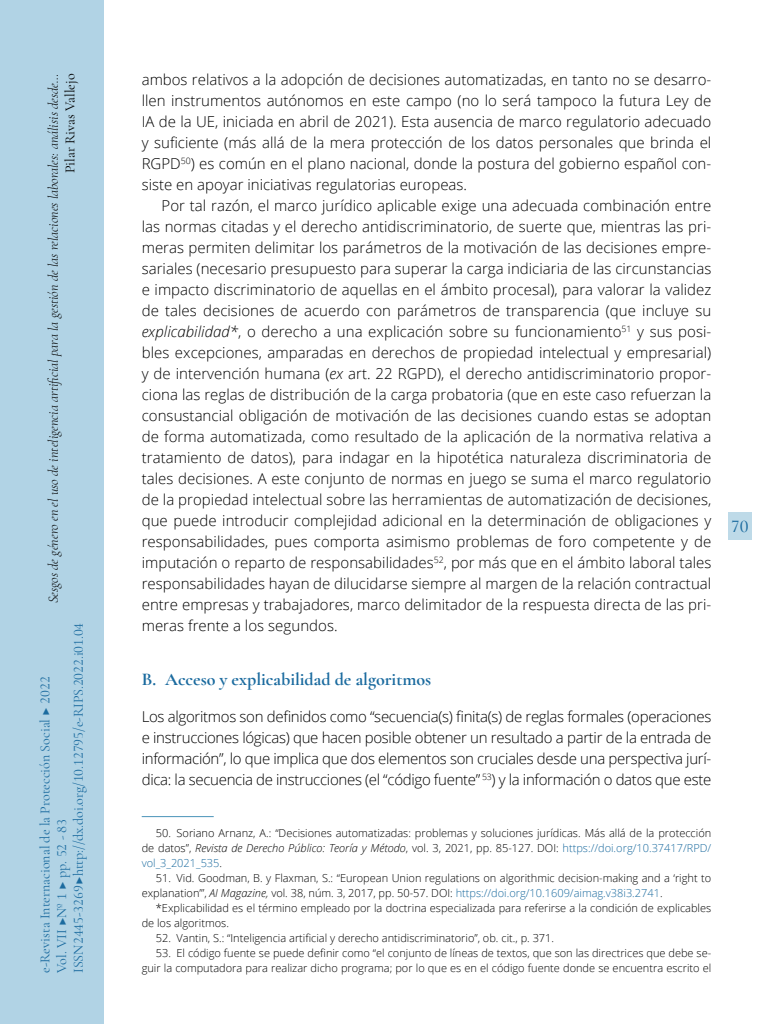
<style>
.page{position:relative;width:768px;height:1024px;background:#fff}
.page>*{position:absolute;margin:0;border:0;box-sizing:border-box;transform-origin:0 0}
._41_Enunciado_1_1{font:700 18px "Cormorant Garamond";color:#1b6b9f}
.t1{font:500 18px "Cormorant Garamond";color:#1b6b9f}
._00_bsc{font:300 15px/21px "Open Sans";color:#000;text-align:justify}
._00_bsc_Sin{font:300 15px/21px "Open Sans";letter-spacing:-.02em;color:#000;text-align:justify}
.t2{font:14px/16.8px "Cormorant Garamond";color:#1b6b9f}
.t3{font:italic 300 14px "Cormorant Garamond";color:#000}
.t4{font:14px "Cormorant Garamond";color:#000}
.zz_notas{font:300 11px/15px "Open Sans";color:#000}
.s1{font-style:italic}
.s2{color:#1b6b9f}
</style>
<div class="page">
<hr style="left:142px;top:816px;width:72px;height:1px;background:#4b94b9">
<div style="left:0;top:0;width:103px;height:1024px;background:#b1d3e5"></div>
<div style="left:728px;top:512px;width:23px;height:28px;background:#bedae8"></div>
<p class="t3" style="left:45px;top:603px;width:531px;rotate:-90deg">Sesgos de género en el uso de inteligencia artificial para la gestión de las relaciones laborales: análisis desde…</p>
<p class="t4" style="left:62px;top:173px;width:101px;rotate:-90deg">Pilar Rivas Vallejo</p>
<p class="t2" style="left:36px;top:973px;width:352px;rotate:-90deg">e-Revista Internacional de la Protección Social ▶ 2022<br>Vol. VII ▶Nº 1 ▶ pp. 52 - 83<br>ISSN 2445-3269 ▶ http://dx.doi.org/10.12795/e-RIPS.2022.i01.04</p>
<p class="_00_bsc" style="left:142px;top:69px;width:571px">ambos relativos a la adopción de decisiones automatizadas, en tanto no se desarro&shy;llen instrumentos autónomos en este campo (no lo será tampoco la futura Ley de IA de la UE, iniciada en abril de 2021). Esta ausencia de marco regulatorio adecuado y suficiente (más allá de la mera protección de los datos personales que brinda el RGPD<sup>50</sup>) es común en el plano nacional, donde la postura del gobierno español con&shy;siste en apoyar iniciativas regulatorias europeas.</p>
<p class="_00_bsc" style="left:142px;top:195px;width:571px;text-indent:20px">Por tal razón, el marco jurídico aplicable exige una adecuada combinación entre las normas citadas y el derecho antidiscriminatorio, de suerte que, mientras las pri&shy;meras permiten delimitar los parámetros de la motivación de las decisiones empre&shy;sariales (necesario presupuesto para superar la carga indiciaria de las circunstancias e impacto discriminatorio de aquellas en el ámbito procesal), para valorar la validez de tales decisiones de acuerdo con parámetros de transparencia (que incluye su <span class="s1">explicabilidad*</span>, o derecho a una explicación sobre su funcionamiento<sup>51</sup> y sus posi&shy;bles excepciones, amparadas en derechos de propiedad intelectual y empresarial) y de intervención humana (<span class="s1">ex</span> art. 22 RGPD), el derecho antidiscriminatorio propor&shy;ciona las reglas de distribución de la carga probatoria (que en este caso refuerzan la consustancial obligación de motivación de las decisiones cuando estas se adoptan de forma automatizada, como resultado de la aplicación de la normativa relativa a tratamiento de datos), para indagar en la hipotética naturaleza discriminatoria de tales decisiones. A este conjunto de normas en juego se suma el marco regulatorio de la propiedad intelectual sobre las herramientas de automatización de decisiones, que puede introducir complejidad adicional en la determinación de obligaciones y responsabilidades, pues comporta asimismo problemas de foro competente y de imputación o reparto de responsabilidades<sup>52</sup>, por más que en el ámbito laboral tales responsabilidades hayan de dilucidarse siempre al margen de la relación contractual entre empresas y trabajadores, marco delimitador de la respuesta directa de las pri&shy;meras frente a los segundos.</p>
<p class="_41_Enunciado_1_1" style="left:142px;top:668px;width:291px">B. Acceso y explicabilidad de algoritmos</p>
<p class="_00_bsc_Sin" style="left:142px;top:705px;width:571px">Los algoritmos son definidos como “secuencia(s) finita(s) de reglas formales (operaciones e instrucciones lógicas) que hacen posible obtener un resultado a partir de la entrada de información”, lo que implica que dos elementos son cruciales desde una perspectiva jurí&shy;dica: la secuencia de instrucciones (el “código fuente” <sup>53</sup>) y la información o datos que este</p>
<p class="zz_notas" style="left:142px;top:825px;width:571px;text-align:justify;text-indent:14px">50. Soriano Arnanz, A.: “Decisiones automatizadas: problemas y soluciones jurídicas. Más allá de la protección de datos”, <span class="s1">Revista de Derecho Público: Teoría y Método</span>, vol. 3, 2021, pp. 85-127. DOI: <span class="s2">https://doi.org/10.37417/RPD/ vol_3_2021_535</span>.</p>
<p class="zz_notas" style="left:142px;top:870px;width:571px;text-indent:14px">51. Vid. Goodman, B. y Flaxman, S.: “European Union regulations on algorithmic decision-making and a ‘right to explanation’”, <span class="s1">AI Magazine,</span> vol. 38, núm. 3, 2017, pp. 50-57. DOI: <span class="s2">https://doi.org/10.1609/aimag.v38i3.2741</span>.</p>
<p class="zz_notas" style="left:142px;top:900px;width:571px;text-indent:14px">*Explicabilidad es el término empleado por la doctrina especializada para referirse a la condición de explicables de los algoritmos.</p>
<p class="zz_notas" style="left:156px;top:930px;width:400px">52. Vantin, S.: “Inteligencia artificial y derecho antidiscriminatorio”, ob. cit., p. 371.</p>
<p class="zz_notas" style="left:156px;top:945px;width:557px">53. El código fuente se puede definir como “el conjunto de líneas de textos, que son las directrices que debe se-</p>
<p class="zz_notas" style="left:142px;top:960px;width:571px">guir la computadora para realizar dicho programa; por lo que es en el código fuente donde se encuentra escrito el</p>
<p class="t1" style="left:731px;top:515px;width:19px">70</p>
</div>
